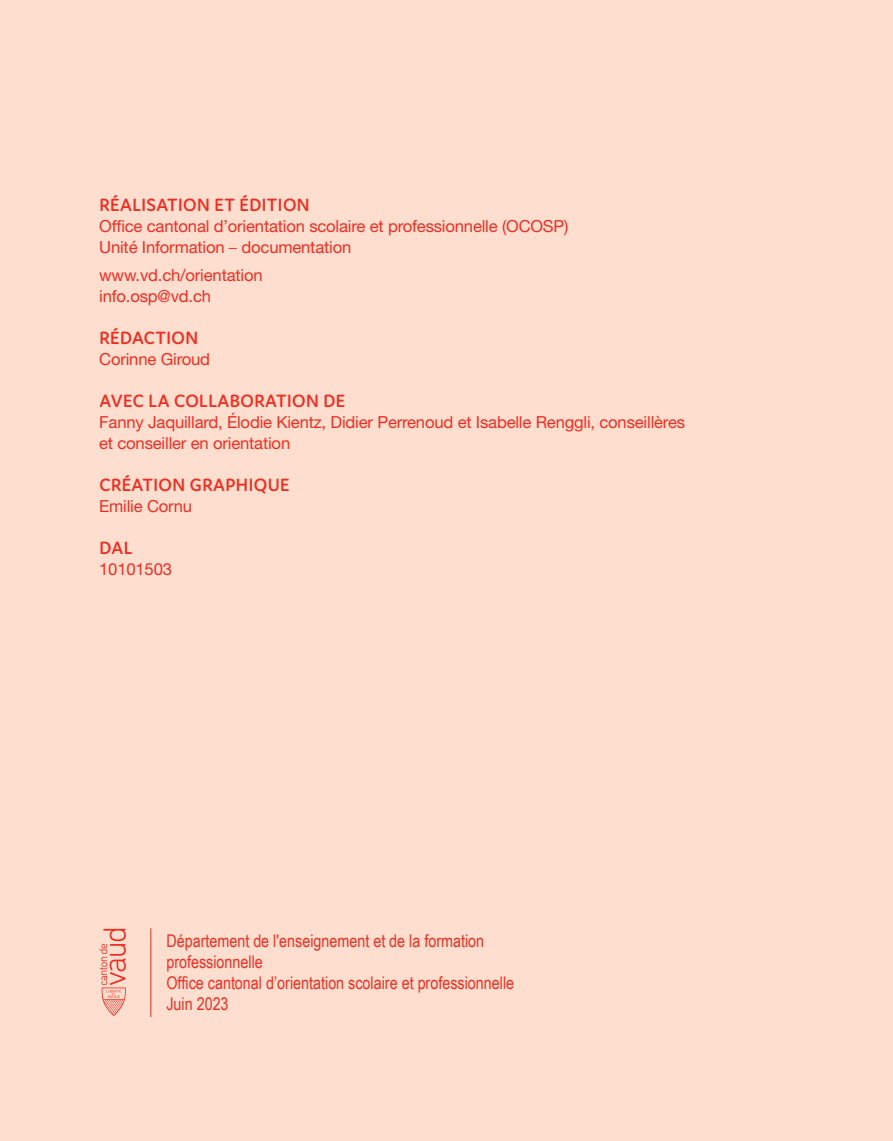
<style>
.page{position:relative;width:893px;height:1141px;background:#fddecf}
.page>*{position:absolute;margin:0;border:0;box-sizing:border-box;transform-origin:0 0}
.t1{font:600 18.9px "Domus";letter-spacing:.025em;color:#ee2e22}
.t2{font:17.5px/21px "Arial Narrow";color:#ee2e22}
.t3{font:16.62px/21px "Helvetica Neue LT Pro";letter-spacing:-.01em;color:#ee2e22}
.s1{font-weight:300}
</style>
<div class="page">
<svg style="left:99px;top:929px;width:27px;height:87px"></svg>
<hr style="left:150px;top:928px;width:1px;height:89px;background:#ee2e22">
<p class="t1" style="left:99px;top:195px;width:212px">RÉALISATION ET ÉDITION</p>
<p class="t3" style="left:99px;top:215px;width:471px">Office cantonal d’orientation scolaire et professionnelle (OCOSP)<br>Unité Information <span class="s1">–</span> documentation</p>
<p class="t3" style="left:99px;top:264px;width:165px">www.vd.ch/orientation info.osp@vd.ch</p>
<p class="t1" style="left:99px;top:328px;width:100px">RÉDACTION</p>
<p class="t3" style="left:99px;top:348px;width:112px">Corinne Giroud</p>
<p class="t1" style="left:99px;top:390px;width:247px">AVEC LA COLLABORATION DE</p>
<p class="t3" style="left:99px;top:411px;width:587px">Fanny Jaquillard, Élodie Kientz, Didier Perrenoud et Isabelle Renggli, conseillères et conseiller en orientation</p>
<p class="t1" style="left:99px;top:474px;width:192px">CRÉATION GRAPHIQUE</p>
<p class="t3" style="left:99px;top:495px;width:94px">Emilie Cornu</p>
<p class="t1" style="left:99px;top:537px;width:34px">DAL</p>
<p class="t3" style="left:99px;top:558px;width:74px">10101503</p>
<p class="t2" style="left:166px;top:930px;width:349px">Département de l'enseignement et de la formation professionnelle<br>Office cantonal d’orientation scolaire et professionnelle Juin 2023</p>
</div>
